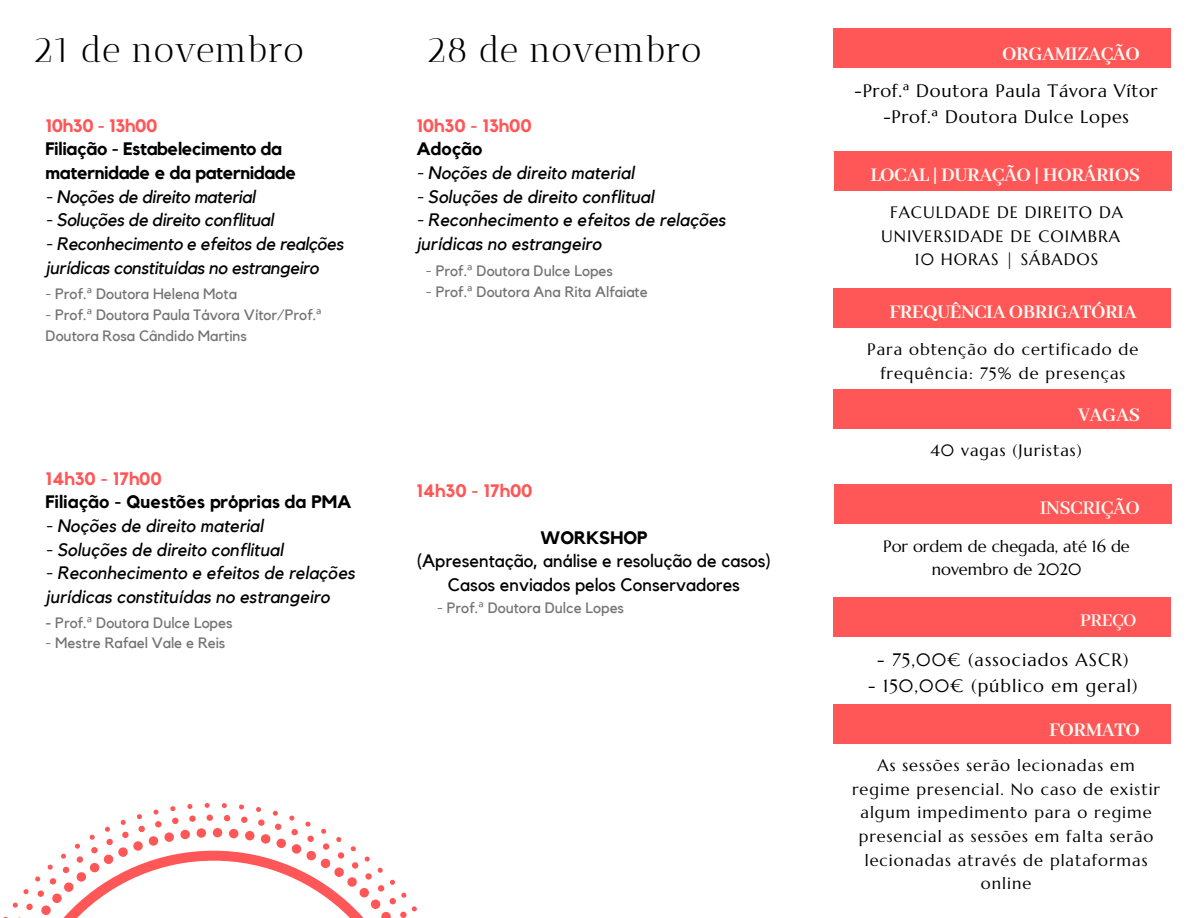
<style>
.page{position:relative;width:1188px;height:918px;background:#fff}
.page>*{position:absolute;margin:0;border:0;box-sizing:border-box;transform-origin:0 0}
.t1{font:36px "Antic Didone";color:#000}
.t2{font:700 21px "Abhaya Libre";letter-spacing:-.02em;color:#fffbf5}
.t3{font:600 21px "Abhaya Libre";letter-spacing:-.02em;color:#fffbf5}
.t4{font:600 19.5px "Abhaya Libre";letter-spacing:-.02em;color:#fffbf5}
.t5{font:italic 18px/23.7px "Kollektif";color:#000}
.t6{font:700 18px/23.7px "Kollektif";letter-spacing:-.015em;color:#000}
.t7{font:18px/23.7px "Kollektif";color:#000;text-align:center}
.t8{font:18px/25.8px "Marcellus";letter-spacing:.04em;color:#000;text-align:center}
.t9{font:18px "Marcellus";letter-spacing:.06em;color:#000}
.t10{font:700 18px "Kollektif";color:#ff5757}
.t11{font:16.5px/23.7px "Marcellus";letter-spacing:.06em;color:#000;text-align:center}
.t12{font:16.5px/22.5px "Marcellus";color:#000;text-align:center}
.t13{font:15px/20.7px "Kollektif";color:#737373}
.s1{font-family:"Noto Sans"}
.s2{font-weight:700}
</style>
<div class="page">
<div style="left:833px;top:28px;width:338px;height:40px;background:#ff5757"></div>
<div style="left:834px;top:151px;width:337px;height:40px;background:#ff5757"></div>
<div style="left:833px;top:288px;width:338px;height:40px;background:#ff5757"></div>
<svg style="left:3px;top:803px;width:414px;height:115px"></svg>
<div style="left:833px;top:389px;width:338px;height:40px;background:#ff5757"></div>
<div style="left:834px;top:485px;width:337px;height:39px;background:#ff5757"></div>
<div style="left:833px;top:597px;width:338px;height:39px;background:#ff5757"></div>
<div style="left:833px;top:705px;width:338px;height:39px;background:#ff5757"></div>
<h1 class="t1" style="left:32px;top:28px;width:273px">21 de novembro</h1>
<p class="t10" style="left:46px;top:117px;width:113px">10h30 - 13h00</p>
<p class="t6" style="left:46px;top:138px;width:252px">Filiação - Estabelecimento da maternidade e da paternidade</p>
<p class="t5" style="left:46px;top:185px;width:211px">- Noções de direito material</p>
<p class="t5" style="left:46px;top:209px;width:230px">- Soluções de direito conflitual</p>
<p class="t5" style="left:46px;top:233px;width:300px">- Reconhecimento e efeitos de realções jurídicas constituídas no estrangeiro</p>
<p class="t13" style="left:46px;top:284px;width:193px">- Prof.<span class="s1">ª</span> Doutora Helena Mota</p>
<p class="t13" style="left:46px;top:305px;width:278px">- Prof.<span class="s1">ª</span> Doutora Paula Távora Vítor/Prof.<span class="s1">ª<br></span>Doutora Rosa Cândido Martins</p>
<p class="t10" style="left:46px;top:470px;width:118px">14h30 - 17h00</p>
<p class="t6" style="left:46px;top:491px;width:308px">Filiação - Questões próprias da PMA</p>
<p class="t5" style="left:46px;top:515px;width:219px">- Noções de direito material</p>
<p class="t5" style="left:46px;top:538px;width:239px">- Soluções de direito conflitual</p>
<p class="t5" style="left:46px;top:562px;width:311px">- Reconhecimento e efeitos de relações jurídicas constituídas no estrangeiro</p>
<p class="t13" style="left:46px;top:613px;width:188px"><span class="s2">-</span> Prof.<span class="s1">ª</span> Doutora Dulce Lopes</p>
<p class="t13" style="left:46px;top:633px;width:181px">- Mestre Rafael Vale e Reis</p>
<h1 class="t1" style="left:426px;top:28px;width:277px">28 de novembro</h1>
<p class="t10" style="left:416px;top:117px;width:117px">10h30 - 13h00</p>
<p class="t6" style="left:416px;top:138px;width:68px">Adoção</p>
<p class="t5" style="left:416px;top:162px;width:219px">- Noções de direito material</p>
<p class="t5" style="left:416px;top:185px;width:239px">- Soluções de direito conflitual</p>
<p class="t5" style="left:416px;top:209px;width:311px">- Reconhecimento e efeitos de relações jurídicas no estrangeiro</p>
<p class="t13" style="left:426px;top:261px;width:188px">- Prof.<span class="s1">ª</span> Doutora Dulce Lopes</p>
<p class="t13" style="left:426px;top:282px;width:223px">- Prof.<span class="s1">ª</span> Doutora Ana Rita Alfaiate</p>
<p class="t10" style="left:416px;top:482px;width:118px">14h30 - 17h00</p>
<p class="t6" style="left:541px;top:526px;width:108px">WORKSHOP</p>
<p class="t7" style="left:417px;top:550px;width:355px">(Apresentação, análise e resolução de casos)<br>Casos enviados pelos Conservadores</p>
<p class="t13" style="left:437px;top:598px;width:188px">- Prof.<span class="s1">ª</span> Doutora Dulce Lopes</p>
<p class="t2" style="left:1002px;top:42px;width:139px">ORGAMIZAÇÃO</p>
<p class="t8" style="left:855px;top:78px;width:305px">-Prof.ª Doutora Paula Távora Vítor -Prof.ª Doutora Dulce Lopes</p>
<p class="t2" style="left:870px;top:163px;width:271px">LOCAL | DURAÇÃO | HORÁRIOS</p>
<p class="t11" style="left:881px;top:201px;width:243px">FACULDADE DE DIREITO DA<br>UNIVERSIDADE DE COIMBRA<br>10 HORAS | SÁBADOS</p>
<p class="t2" style="left:889px;top:300px;width:249px">FREQUÊNCIA OBRIGATÓRIA</p>
<p class="t11" style="left:867px;top:338px;width:273px">Para obtenção do certificado de frequência: 75% de presenças</p>
<p class="t2" style="left:1078px;top:403px;width:63px">VAGAS</p>
<p class="t11" style="left:931px;top:439px;width:153px">40 vagas (Juristas)</p>
<p class="t3" style="left:1040px;top:497px;width:102px">INSCRIÇÃO</p>
<p class="t12" style="left:883px;top:535px;width:248px">Por ordem de chegada, até 16 de novembro de 2020</p>
<p class="t4" style="left:1080px;top:609px;width:58px">PREÇO</p>
<p class="t9" style="left:877px;top:649px;width:253px">- 75,00€ (associados ASCR)</p>
<p class="t9" style="left:868px;top:674px;width:271px">- 150,00€ (público em geral)</p>
<p class="t2" style="left:1049px;top:718px;width:92px">FORMATO</p>
<p class="t11" style="left:852px;top:754px;width:309px">As sessões serão lecionadas em regime presencial. No caso de existir algum impedimento para o regime presencial as sessões em falta serão lecionadas através de plataformas online</p>
</div>
